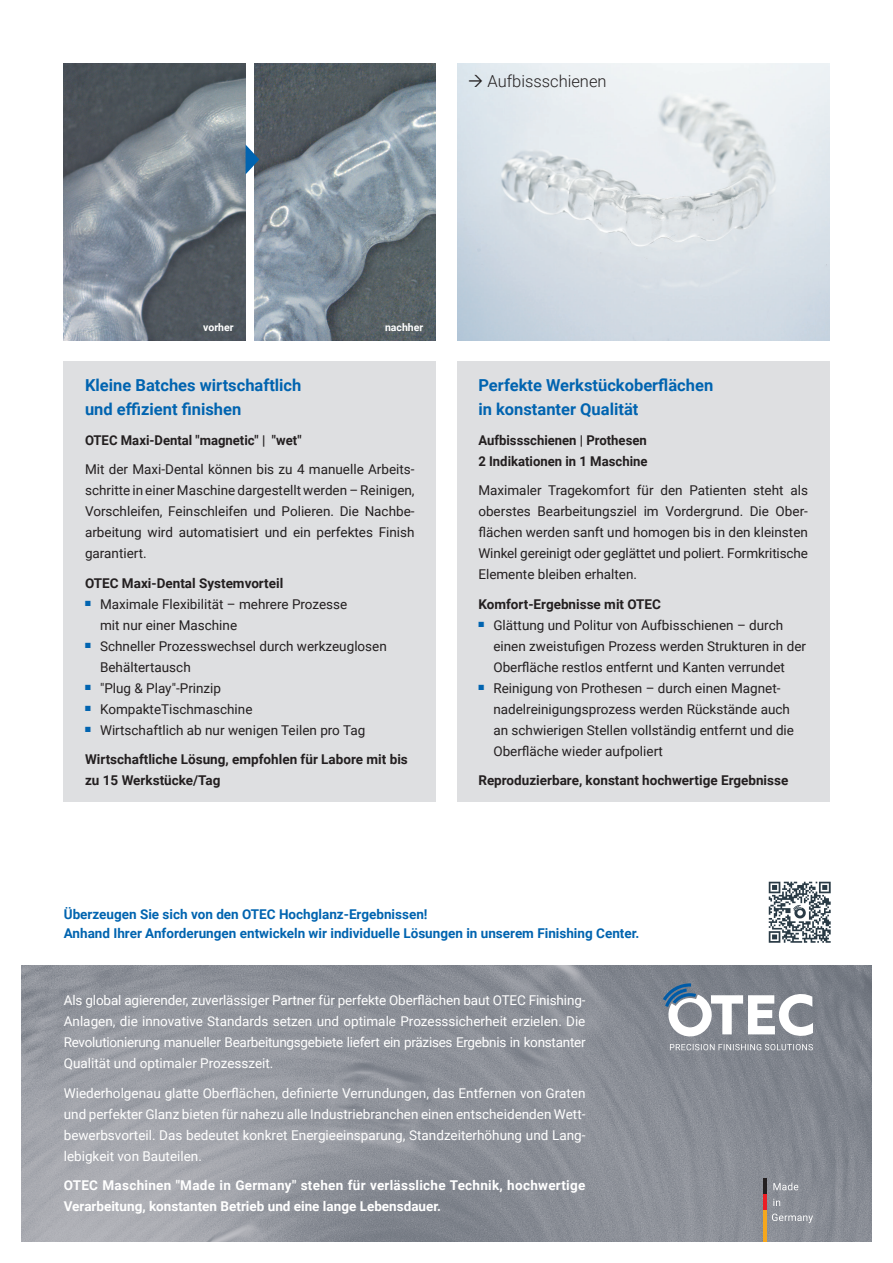
<style>
.page{position:relative;width:893px;height:1263px;background:#fff}
.page>*{position:absolute;margin:0;border:0;box-sizing:border-box;transform-origin:0 0}
.t1{font:700 16.5px/24px "Roboto";color:#0164b0}
.t2{font:300 16.5px "Roboto";color:#231f20}
.t3{font:13.5px/21px "Roboto";color:#231f20}
.t4{font:13.5px/21px "Roboto";color:#fff;text-align:justify}
.t5{font:700 13.5px/21px "Roboto";color:#231f20}
.t6{font:700 13.5px/19.5px "Roboto";color:#0164b0}
.t7{font:700 13.5px/21px "Roboto";letter-spacing:.02em;color:#fff}
.t8{font:700 10.5px "Roboto";color:#fff}
.s1{font-weight:400}
</style>
<div class="page">
<div style="left:457px;top:361px;width:372px;height:441px;background:#dedfe1"></div>
<div style="left:64px;top:361px;width:372px;height:441px;background:#dedfe1"></div>
<img style="left:21px;top:965px;width:851px;height:277px">
<svg style="left:663px;top:983px;width:150px;height:67px"></svg>
<hr style="left:764px;top:1178px;width:3px;height:16px;background:#231f20">
<hr style="left:764px;top:1194px;width:3px;height:16px;background:#ee1d23">
<hr style="left:764px;top:1210px;width:3px;height:32px;background:#f6a71c">
<svg style="left:773px;top:1182px;width:25px;height:8px"></svg>
<svg style="left:773px;top:1199px;width:7px;height:7px"></svg>
<svg style="left:772px;top:1213px;width:41px;height:10px"></svg>
<img style="left:64px;top:64px;width:182px;height:276px">
<img style="left:254px;top:64px;width:182px;height:276px">
<svg style="left:246px;top:145px;width:13px;height:29px"></svg>
<img style="left:457px;top:64px;width:372px;height:276px">
<img style="left:768px;top:881px;width:63px;height:62px">
<svg style="left:469px;top:75px;width:13px;height:12px"></svg>
<p class="t2" style="left:488px;top:70px;width:121px">Aufbissschienen</p>
<p class="t8" style="left:203px;top:320px;width:32px">vorher</p>
<p class="t8" style="left:385px;top:320px;width:40px">nachher</p>
<p class="t1" style="left:85px;top:373px;width:218px">Kleine Batches wirtschaftlich und effizient finishen</p>
<p class="t5" style="left:85px;top:429px;width:218px">OTEC Maxi-Dental "magnetic" | "wet"</p>
<p class="t3" style="left:85px;top:458px;width:331px;text-align:justify">Mit der Maxi-Dental können bis zu 4 manuelle Arbeits&shy;schritte in einer Maschine dargestellt werden – Reinigen, Vorschleifen, Feinschleifen und Polieren. Die Nachbe&shy;arbeitung wird automatisiert und ein perfektes Finish garantiert.</p>
<p class="t5" style="left:85px;top:572px;width:200px">OTEC Maxi-Dental Systemvorteil</p>
<p class="t3" style="left:100px;top:593px;width:249px;text-indent:-15px"><sup>■</sup> Maximale Flexibilität – mehrere Prozesse mit nur einer Maschine</p>
<p class="t3" style="left:100px;top:635px;width:288px;text-indent:-15px"><sup>■</sup> Schneller Prozesswechsel durch werkzeuglosen<br>Behältertausch</p>
<p class="t3" style="left:85px;top:677px;width:138px"><sup>■</sup> "Plug &amp; Play"-Prinzip</p>
<p class="t3" style="left:85px;top:698px;width:169px"><sup>■</sup> KompakteTischmaschine</p>
<p class="t5" style="left:85px;top:714px;width:324px;line-height:29.5px"><sup>■</sup> <span class="s1">Wirtschaftlich ab nur wenigen Teilen pro Tag<br></span>Wirtschaftliche Lösung, empfohlen für Labore mit bis</p>
<p class="t5" style="left:85px;top:769px;width:137px">zu 15 Werkstücke/Tag</p>
<p class="t1" style="left:478px;top:373px;width:236px">Perfekte Werkstückoberflächen in konstanter Qualität</p>
<p class="t5" style="left:478px;top:429px;width:171px">Aufbissschienen | Prothesen<br>2 Indikationen in 1 Maschine</p>
<p class="t3" style="left:478px;top:479px;width:331px;text-align:justify">Maximaler Tragekomfort für den Patienten steht als oberstes Bearbeitungsziel im Vordergrund. Die Ober&shy;flächen werden sanft und homogen bis in den kleinsten Winkel gereinigt oder geglättet und poliert. Formkritische Elemente bleiben erhalten.</p>
<p class="t5" style="left:478px;top:593px;width:184px">Komfort-Ergebnisse mit OTEC</p>
<p class="t3" style="left:493px;top:614px;width:314px;text-indent:-15px"><sup>■</sup> Glättung und Politur von Aufbisschienen – durch einen zweistufigen Prozess werden Strukturen in der<br>Oberfläche restlos entfernt und Kanten verrundet</p>
<p class="t3" style="left:493px;top:677px;width:302px;text-indent:-15px"><sup>■</sup> Reinigung von Prothesen – durch einen Magnet&shy;nadelreinigungsprozess werden Rückstände auch an schwierigen Stellen vollständig entfernt und die Oberfläche wieder aufpoliert</p>
<p class="t5" style="left:478px;top:769px;width:311px">Reproduzierbare, konstant hochwertige Ergebnisse</p>
<p class="t6" style="left:64px;top:904px;width:577px">Überzeugen Sie sich von den OTEC Hochglanz-Ergebnissen!<br>Anhand Ihrer Anforderungen entwickeln wir individuelle Lösungen in unserem Finishing Center.</p>
<p class="t4" style="left:64px;top:989px;width:523px">Als global agierender, zuverlässiger Partner für perfekte Oberflächen baut OTEC Finishing-Anlagen, die innovative Standards setzen und optimale Prozesssicherheit erzielen. Die Revolutionierung manueller Bearbeitungsgebiete liefert ein präzises Ergebnis in konstanter Qualität und optimaler Prozesszeit.</p>
<p class="t4" style="left:64px;top:1082px;width:523px">Wiederholgenau glatte Oberflächen, definierte Verrundungen, das Entfernen von Graten und perfekter Glanz bieten für nahezu alle Industriebranchen einen entscheidenden Wett&shy;bewerbsvorteil. Das bedeutet konkret Energieeinsparung, Standzeiterhöhung und Lang&shy;lebigkeit von Bauteilen.</p>
<p class="t7" style="left:64px;top:1174px;width:523px">OTEC Maschinen "Made in Germany" stehen für verlässliche Technik, hochwertige<br>Verarbeitung, konstanten Betrieb und eine lange Lebensdauer.</p>
</div>
